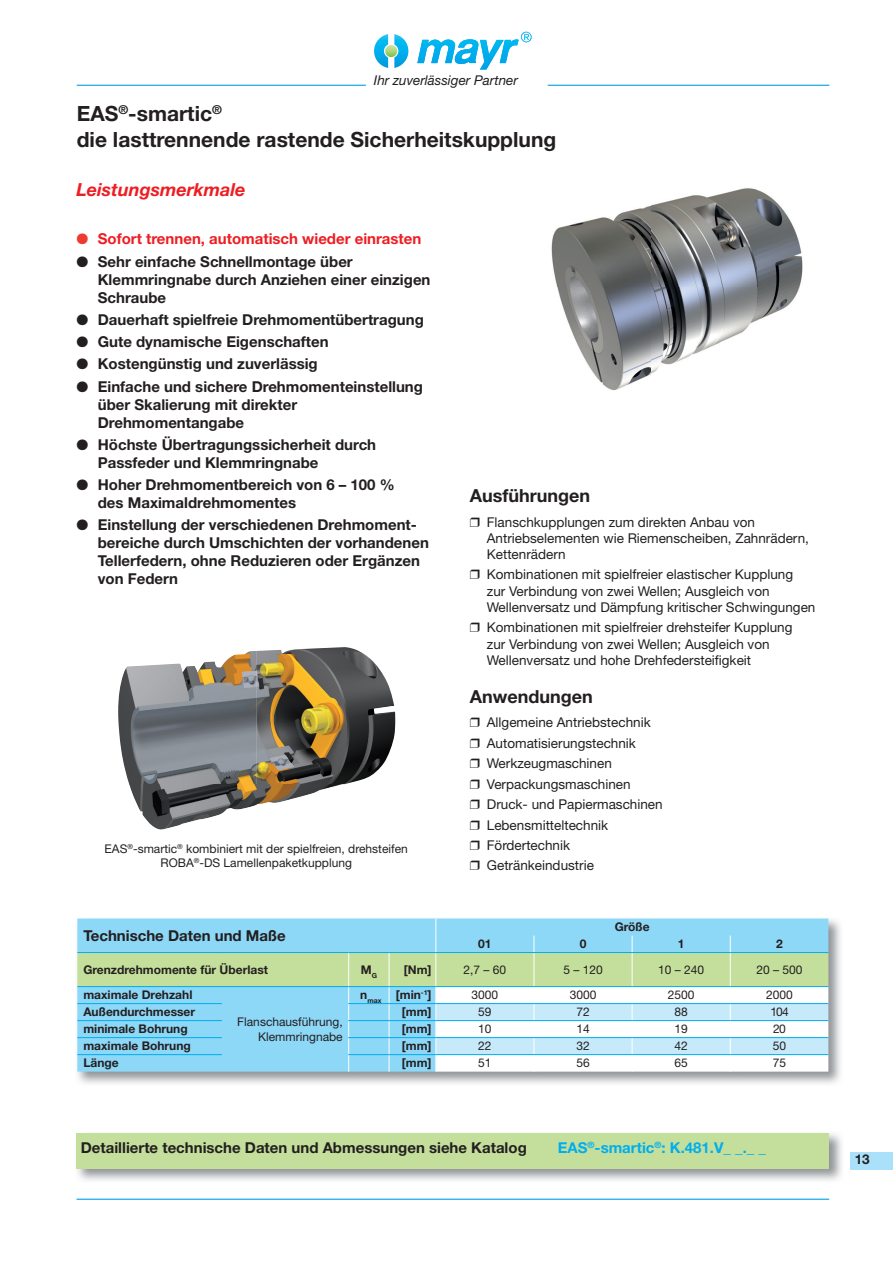
<style>
.page{position:relative;width:893px;height:1263px;background:#fff}
.page>*{position:absolute;margin:0;border:0;box-sizing:border-box;transform-origin:0 0}
.t1{font:700 21px/25.2px "Helvetica Neue LT Pro";color:#231f20}
.t2{font:700 18px "Helvetica Neue LT Pro";color:#231f20}
.t3{font:italic 700 18px "Helvetica Neue LT Pro";color:#ee1d23}
.t4{font:700 15px/18px "Helvetica Neue LT Pro";color:#231f20}
.t5{font:700 15px "Helvetica Neue LT Pro";color:#ee1d23}
.t6{font:700 15px "Helvetica Neue LT Pro";color:#00aeef}
.t7{font:13.5px/20.4px "Helvetica Neue LT Pro";color:#231f20}
.t8{font:italic 13.5px "Helvetica Neue LT Pro";color:#231f20}
.t9{font:700 13.5px "Helvetica Neue LT Pro";color:#231f20}
.t10{font:12px/14.4px "Helvetica Neue LT Pro";color:#231f20;text-align:right}
.t11{font:700 12px "Helvetica Neue LT Pro";color:#231f20}
.s1{color:#ee3b32}
</style>
<div class="page">
<img style="left:551px;top:188px;width:252px;height:203px">
<img style="left:118px;top:651px;width:138px;height:133px">
<img style="left:256px;top:647px;width:139px;height:137px">
<img style="left:129px;top:784px;width:216px;height:45px">
<img style="left:76px;top:1133px;width:766px;height:48px">
<div style="left:77px;top:1133px;width:752px;height:36px;background:#c4df9b"></div>
<img style="left:77px;top:918px;width:764px;height:166px">
<svg style="left:77px;top:918px;width:751px;height:153px"></svg>
<hr style="left:77px;top:952px;width:145px;height:1px;background:#00aeef">
<hr style="left:222px;top:952px;width:127px;height:1px;background:#00aeef">
<hr style="left:349px;top:952px;width:40px;height:1px;background:#00aeef">
<hr style="left:389px;top:952px;width:47px;height:1px;background:#00aeef">
<hr style="left:436px;top:952px;width:98px;height:1px;background:#00aeef">
<hr style="left:534px;top:952px;width:98px;height:1px;background:#00aeef">
<hr style="left:632px;top:952px;width:98px;height:1px;background:#00aeef">
<hr style="left:730px;top:952px;width:98px;height:1px;background:#00aeef">
<hr style="left:77px;top:986px;width:145px;height:1px;background:#00aeef">
<hr style="left:222px;top:986px;width:127px;height:1px;background:#00aeef">
<hr style="left:349px;top:986px;width:40px;height:1px;background:#00aeef">
<hr style="left:389px;top:986px;width:47px;height:1px;background:#00aeef">
<hr style="left:436px;top:986px;width:98px;height:1px;background:#00aeef">
<hr style="left:534px;top:986px;width:98px;height:1px;background:#00aeef">
<hr style="left:632px;top:986px;width:98px;height:1px;background:#00aeef">
<hr style="left:730px;top:986px;width:98px;height:1px;background:#00aeef">
<hr style="left:77px;top:1003px;width:145px;height:1px;background:#00aeef">
<hr style="left:348px;top:1003px;width:41px;height:1px;background:#00aeef">
<hr style="left:389px;top:1003px;width:47px;height:1px;background:#00aeef">
<hr style="left:436px;top:1003px;width:98px;height:1px;background:#00aeef">
<hr style="left:534px;top:1003px;width:98px;height:1px;background:#00aeef">
<hr style="left:632px;top:1003px;width:98px;height:1px;background:#00aeef">
<hr style="left:730px;top:1003px;width:98px;height:1px;background:#00aeef">
<hr style="left:77px;top:1020px;width:145px;height:1px;background:#00aeef">
<hr style="left:348px;top:1020px;width:41px;height:1px;background:#00aeef">
<hr style="left:389px;top:1020px;width:47px;height:1px;background:#00aeef">
<hr style="left:436px;top:1020px;width:98px;height:1px;background:#00aeef">
<hr style="left:534px;top:1020px;width:98px;height:1px;background:#00aeef">
<hr style="left:632px;top:1020px;width:98px;height:1px;background:#00aeef">
<hr style="left:730px;top:1020px;width:98px;height:1px;background:#00aeef">
<hr style="left:77px;top:1037px;width:145px;height:1px;background:#00aeef">
<hr style="left:348px;top:1037px;width:41px;height:1px;background:#00aeef">
<hr style="left:389px;top:1037px;width:47px;height:1px;background:#00aeef">
<hr style="left:436px;top:1037px;width:98px;height:1px;background:#00aeef">
<hr style="left:534px;top:1037px;width:98px;height:1px;background:#00aeef">
<hr style="left:632px;top:1037px;width:98px;height:1px;background:#00aeef">
<hr style="left:730px;top:1037px;width:98px;height:1px;background:#00aeef">
<hr style="left:77px;top:1054px;width:145px;height:1px;background:#00aeef">
<hr style="left:348px;top:1054px;width:41px;height:1px;background:#00aeef">
<hr style="left:389px;top:1054px;width:47px;height:1px;background:#00aeef">
<hr style="left:436px;top:1054px;width:98px;height:1px;background:#00aeef">
<hr style="left:534px;top:1054px;width:98px;height:1px;background:#00aeef">
<hr style="left:632px;top:1054px;width:98px;height:1px;background:#00aeef">
<hr style="left:730px;top:1054px;width:98px;height:1px;background:#00aeef">
<div style="left:850px;top:1152px;width:43px;height:17px;background:#aae0f9"></div>
<hr style="left:77px;top:1198px;width:752px;height:2px;background:#00a1e3">
<hr style="left:548px;top:85px;width:281px;height:1px;background:#00a1e3">
<hr style="left:77px;top:85px;width:289px;height:1px;background:#00a1e3">
<svg style="left:374px;top:34px;width:34px;height:34px"></svg>
<svg style="left:417px;top:32px;width:115px;height:38px"></svg>
<p class="t8" style="left:374px;top:72px;width:145px">Ihr zuverlässiger Partner</p>
<h1 class="t1" style="left:77px;top:101px;width:481px">EAS<sup>®</sup>-smartic<sup>®<br></sup>die lasttrennende rastende Sicherheitskupplung</h1>
<p class="t3" style="left:77px;top:178px;width:170px">Leistungsmerkmale</p>
<p class="t5" style="left:77px;top:230px;width:346px"><span class="s1">●</span> Sofort trennen, automatisch wieder einrasten</p>
<p class="t4" style="left:98px;top:252px;width:334px;text-indent:-21px">● Sehr einfache Schnellmontage über<br>Klemmringnabe durch Anziehen einer einzigen<br>Schraube</p>
<p class="t4" style="left:77px;top:310px;width:349px">● Dauerhaft spielfreie Drehmomentübertragung</p>
<p class="t4" style="left:77px;top:332px;width:254px">● Gute dynamische Eigenschaften</p>
<p class="t4" style="left:77px;top:355px;width:243px">● Kostengünstig und zuverlässig</p>
<p class="t4" style="left:98px;top:377px;width:327px;text-indent:-21px">● Einfache und sichere Drehmomenteinstellung über Skalierung mit direkter<br>Drehmomentangabe</p>
<p class="t4" style="left:98px;top:435px;width:280px;text-indent:-21px">● Höchste Übertragungssicherheit durch<br>Passfeder und Klemmringnabe</p>
<p class="t4" style="left:98px;top:475px;width:299px;text-indent:-21px">● Hoher Drehmoment bereich von 6 – 100 % des Maximaldrehmomentes</p>
<p class="t4" style="left:98px;top:516px;width:333px;text-indent:-21px">● Einstellung der verschiedenen Drehmoment&shy;bereiche durch Umschichten der vorhandenen Tellerfedern, ohne Reduzieren oder Ergänzen von Federn</p>
<p class="t10" style="left:105px;top:841px;width:305px;text-align:center">EAS<sup>®</sup>-smartic<sup>®</sup> kombiniert mit der spielfreien, drehsteifen<br>ROBA<sup>®</sup>-DS Lamellenpaketkupplung</p>
<p class="t4" style="left:83px;top:926px;width:204px">Technische Daten und Maße</p>
<p class="t2" style="left:470px;top:484px;width:122px">Ausführungen</p>
<p class="t7" style="left:487px;top:513px;width:324px;line-height:16.2px;text-indent:-17px">❒ Flanschkupplungen zum direkten Anbau von<br>Antriebselementen wie Riemenscheiben, Zahnrädern,<br>Kettenrädern</p>
<p class="t7" style="left:487px;top:566px;width:330px;line-height:16.2px;text-indent:-17px">❒ Kombinationen mit spielfreier elastischer Kupplung<br>zur Verbindung von zwei Wellen; Ausgleich von<br>Wellenversatz und Dämpfung kritischer Schwingungen</p>
<p class="t7" style="left:487px;top:619px;width:307px;line-height:16.2px;text-indent:-17px">❒ Kombinationen mit spielfreier drehsteifer Kupplung zur Verbindung von zwei Wellen; Ausgleich von<br>Wellenversatz und hohe Drehfedersteifigkeit</p>
<p class="t2" style="left:470px;top:685px;width:125px">Anwendungen</p>
<p class="t7" style="left:470px;top:712px;width:194px">❒ Allgemeine Antriebstechnik ❒ Automatisierungstechnik<br>❒ Werkzeugmaschinen<br>❒ Verpackungsmaschinen<br>❒ Druck- und Papiermaschinen ❒ Lebensmitteltechnik<br>❒ Fördertechnik<br>❒ Getränkeindustrie</p>
<p class="t11" style="left:615px;top:919px;width:37px">Größe</p>
<p class="t11" style="left:478px;top:936px;width:15px">01</p>
<p class="t11" style="left:580px;top:936px;width:8px">0</p>
<p class="t11" style="left:678px;top:936px;width:8px">1</p>
<p class="t11" style="left:776px;top:936px;width:8px">2</p>
<p class="t11" style="left:83px;top:962px;width:186px">Grenzdrehmomente für Überlast</p>
<p class="t11" style="left:361px;top:962px;width:18px">M<sub>G</sub></p>
<p class="t11" style="left:404px;top:962px;width:29px">[Nm]</p>
<p class="t10" style="left:464px;top:962px;width:44px">2,7 – 60</p>
<p class="t10" style="left:563px;top:962px;width:41px">5 – 120</p>
<p class="t10" style="left:658px;top:962px;width:48px">10 – 240</p>
<p class="t10" style="left:756px;top:962px;width:48px">20 – 500</p>
<p class="t11" style="left:83px;top:987px;width:111px">maximale Drehzahl</p>
<p class="t10" style="left:237px;top:1014px;width:107px">Flanschausführung,<br>Klemmringnabe</p>
<p class="t11" style="left:360px;top:987px;width:73px">n<sub>max</sub> [min<sup>-1</sup>]</p>
<p class="t10" style="left:472px;top:987px;width:28px">3000</p>
<p class="t10" style="left:570px;top:987px;width:28px">3000</p>
<p class="t10" style="left:668px;top:987px;width:28px">2500</p>
<p class="t10" style="left:766px;top:987px;width:28px">2000</p>
<p class="t11" style="left:83px;top:1004px;width:113px">Außendurchmesser</p>
<p class="t11" style="left:402px;top:1004px;width:31px">[mm]</p>
<p class="t10" style="left:478px;top:1004px;width:15px">59</p>
<p class="t10" style="left:576px;top:1004px;width:15px">72</p>
<p class="t10" style="left:674px;top:1004px;width:15px">88</p>
<p class="t10" style="left:770px;top:1004px;width:20px">104</p>
<p class="t11" style="left:83px;top:1021px;width:106px">minimale Bohrung</p>
<p class="t11" style="left:402px;top:1021px;width:31px">[mm]</p>
<p class="t10" style="left:478px;top:1021px;width:15px">10</p>
<p class="t10" style="left:576px;top:1021px;width:15px">14</p>
<p class="t10" style="left:674px;top:1021px;width:15px">19</p>
<p class="t10" style="left:773px;top:1021px;width:14px">20</p>
<p class="t11" style="left:83px;top:1038px;width:109px">maximale Bohrung</p>
<p class="t11" style="left:402px;top:1038px;width:31px">[mm]</p>
<p class="t10" style="left:478px;top:1039px;width:15px">22</p>
<p class="t10" style="left:576px;top:1039px;width:15px">32</p>
<p class="t10" style="left:674px;top:1039px;width:15px">42</p>
<p class="t10" style="left:773px;top:1039px;width:15px">50</p>
<p class="t11" style="left:83px;top:1055px;width:37px">Länge</p>
<p class="t11" style="left:402px;top:1055px;width:31px">[mm]</p>
<p class="t10" style="left:478px;top:1056px;width:15px">51</p>
<p class="t10" style="left:576px;top:1056px;width:15px">56</p>
<p class="t10" style="left:674px;top:1056px;width:15px">65</p>
<p class="t10" style="left:773px;top:1056px;width:15px">75</p>
<p class="t4" style="left:81px;top:1138px;width:448px">Detaillierte technische Daten und Abmessungen siehe Katalog</p>
<p class="t6" style="left:558px;top:1138px;width:210px">EAS<sup>®</sup>-smartic<sup>®</sup>: K.481.V_ _._ _</p>
<p class="t9" style="left:855px;top:1151px;width:17px">13</p>
</div>
